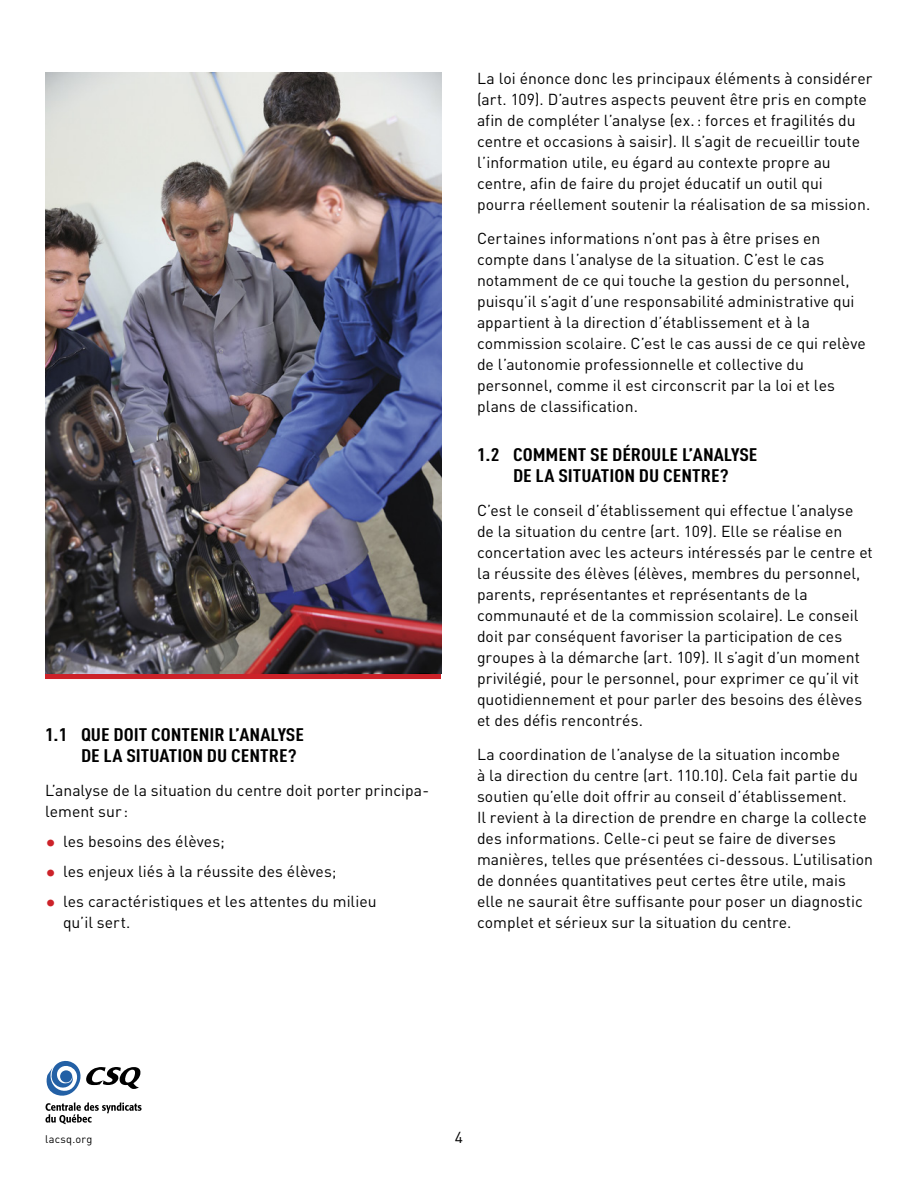
<style>
.page{position:relative;width:918px;height:1188px;background:#fff}
.page>*{position:absolute;margin:0;border:0;box-sizing:border-box;transform-origin:0 0}
.t1{font:700 condensed 18px/21px "DIN Offc";color:#000;scale:1.2 1}
.t2{font:15.75px/21px "DIN Offc";letter-spacing:.005em;color:#000}
.t3{font:10.95px "DIN Offc";letter-spacing:.03em;color:#000}
.s1{font-size:21px;color:#cc2229}
</style>
<div class="page">
<svg style="left:45px;top:1060px;width:97px;height:64px"></svg>
<div style="left:45px;top:673px;width:396px;height:6px;background:#cc2229"></div>
<img style="left:45px;top:72px;width:396px;height:601px">
<p class="t1" style="left:81px;top:723px;width:187px;text-indent:-36px">1.1 QUE DOIT CONTENIR L’ANALYSE<br>DE LA SITUATION DU CENTRE?</p>
<p class="t2" style="left:45px;top:780px;width:386px">L’analyse de la situation du centre doit porter principa&shy;lement sur :</p>
<p class="t2" style="left:45px;top:831px;width:181px"><span class="s1">•</span> les besoins des élèves;</p>
<p class="t2" style="left:45px;top:861px;width:293px"><span class="s1">•</span> les enjeux liés à la réussite des élèves;</p>
<p class="t2" style="left:63px;top:891px;width:315px;text-indent:-18px"><span class="s1">•</span> les caractéristiques et les attentes du milieu qu’il sert.</p>
<p class="t2" style="left:477px;top:68px;width:397px">La loi énonce donc les principaux éléments à considérer (art. 109). D’autres aspects peuvent être pris en compte afin de compléter l’analyse (ex.: forces et fragilités du centre et occasions à saisir). Il s’agit de recueillir toute l’information utile, eu égard au contexte propre au centre, afin de faire du projet éducatif un outil qui pourra réellement soutenir la réalisation de sa mission.</p>
<p class="t2" style="left:477px;top:228px;width:390px">Certaines informations n’ont pas à être prises en compte dans l’analyse de la situation. C’est le cas notamment de ce qui touche la gestion du personnel, puisqu’il s’agit d’une responsabilité administrative qui appartient à la direction d’établissement et à la commission scolaire. C’est le cas aussi de ce qui relève de l’autonomie professionnelle et collective du personnel, comme il est circonscrit par la loi et les plans de classification.</p>
<p class="t1" style="left:477px;top:443px;width:235px;text-align:center">1.2 COMMENT SE DÉROULE L’ANALYSE<br>DE LA SITUATION DU CENTRE?</p>
<p class="t2" style="left:477px;top:500px;width:397px">C’est le conseil d’établissement qui effectue l’analyse de la situation du centre (art. 109). Elle se réalise en concertation avec les acteurs intéressés par le centre et la réussite des élèves (élèves, membres du personnel, parents, représentantes et représentants de la communauté et de la commission scolaire). Le conseil doit par conséquent favoriser la participation de ces groupes à la démarche (art. 109). Il s’agit d’un moment privilégié, pour le personnel, pour exprimer ce qu’il vit quotidiennement et pour parler des besoins des élèves et des défis rencontrés.</p>
<p class="t2" style="left:477px;top:744px;width:398px">La coordination de l’analyse de la situation incombe<br>à la direction du centre (art. 110.10). Cela fait partie du soutien qu’elle doit offrir au conseil d’établissement.<br>Il revient à la direction de prendre en charge la collecte des informations. Celle-ci peut se faire de diverses manières, telles que présentées ci-dessous. L’utilisation de données quantitatives peut certes être utile, mais elle ne saurait être suffisante pour poser un diagnostic complet et sérieux sur la situation du centre.</p>
<p class="t3" style="left:45px;top:1132px;width:49px">lacsq.org</p>
<p class="t2" style="left:455px;top:1127px;width:10px">4</p>
</div>
